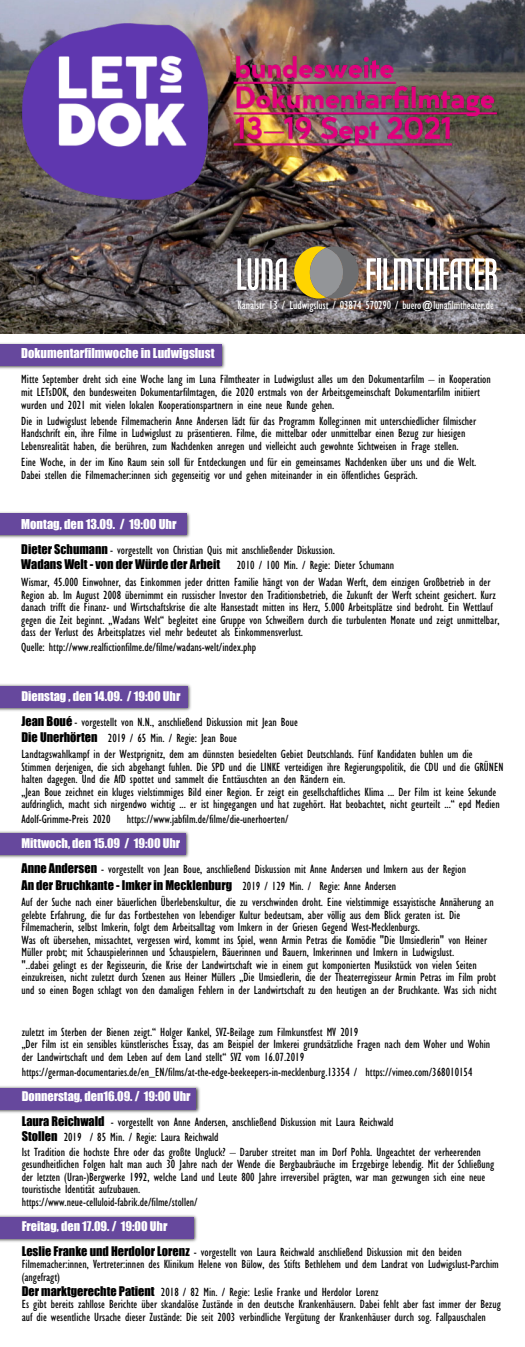
<style>
.page{position:relative;width:525px;height:1347px;background:#fff}
.page>*{position:absolute;margin:0;border:0;box-sizing:border-box;transform-origin:0 0}
.t1{font:12.5px "Impact";color:#fff}
.t2{font:condensed 12.25px/12.5px "Gill Sans";color:#000}
.t3{font:12.25px "Impact";color:#fff}
.t4{font:12.25px "Impact";color:#000}
.t5{font:condensed 12.12px "Gill Sans";letter-spacing:-.01em;color:#fff}
.s1{font-family:"Impact";font-stretch:normal}
.s2{font-family:"Gill Sans";font-stretch:condensed}
</style>
<div class="page">
<img style="left:0;top:343px;width:225px;height:26px">
<div style="left:0;top:344px;width:221px;height:22px;background:#66489d"></div>
<img style="left:0;top:512px;width:190px;height:26px">
<div style="left:0;top:513px;width:187px;height:22px;background:#66489d"></div>
<img style="left:0;top:831px;width:189px;height:27px">
<div style="left:0;top:833px;width:186px;height:21px;background:#66489d"></div>
<img style="left:0;top:1086px;width:200px;height:27px">
<div style="left:0;top:1088px;width:196px;height:21px;background:#66489d"></div>
<img style="left:0;top:1215px;width:197px;height:27px">
<div style="left:0;top:1217px;width:193px;height:21px;background:#66489d"></div>
<img style="left:0;top:684px;width:191px;height:27px">
<div style="left:0;top:686px;width:188px;height:21px;background:#66489d"></div>
<img style="left:0;top:0;width:524px;height:334px">
<img style="left:22px;top:23px;width:479px;height:176px">
<svg style="left:294px;top:246px;width:64px;height:52px;background:#9f8c3e"></svg>
<div style="left:310px;top:248px;width:33px;height:49px;background:#939598;border-radius:50%"></div>
<svg style="left:237px;top:258px;width:49px;height:32px"></svg>
<svg style="left:366px;top:258px;width:9px;height:32px"></svg>
<svg style="left:376px;top:258px;width:4px;height:32px"></svg>
<img style="left:383px;top:258px;width:113px;height:32px">
<p class="t5" style="left:237px;top:301px;width:258px">Kanalstr 13 / Ludwigslust / 03874 570290 / buero@lunafilmtheater.de</p>
<p class="t1" style="left:21px;top:348px;width:195px">Dokumentarfilmwoche in Ludwigslust</p>
<p class="t2" style="left:21px;top:374px;width:471px">Mitte September dreht sich eine Woche lang im Luna Filmtheater in Ludwigslust alles um den Dokumentarfilm – in Kooperation mit LETsDOK, den bundesweiten Dokumentarfilmtagen, die 2020 erstmals von der Arbeitsgemeinschaft Dokumentarfilm initiiert wurden und 2021 mit vielen lokalen Kooperationspartnern in eine neue Runde gehen.</p>
<p class="t2" style="left:21px;top:416px;width:456px">Die in Ludwigslust lebende Filmemacherin Anne Andersen lädt für das Programm Kolleg:innen mit unterschiedlicher filmischer<br>Handschrift ein, ihre Filme in Ludwigslust zu präsentieren. Filme, die mittelbar oder unmittelbar einen Bezug zur hiesigen<br>Lebensrealität haben, die berühren, zum Nachdenken anregen und vielleicht auch gewohnte Sichtweisen in Frage stellen.</p>
<p class="t2" style="left:21px;top:457px;width:456px">Eine Woche, in der im Kino Raum sein soll für Entdeckungen und für ein gemeinsames Nachdenken über uns und die Welt.<br>Dabei stellen die Filmemacher:innen sich gegenseitig vor und gehen miteinander in ein öffentliches Gespräch.</p>
<p class="t1" style="left:21px;top:518px;width:157px">Montag, den 13.09. / 19:00 Uhr</p>
<p class="t2" style="left:21px;top:544px;width:315px"><span class="s1">Dieter Schumann</span> - vorgestellt von Christian Quis mit anschließender Diskussion.</p>
<p class="t4" style="left:21px;top:559px;width:200px">Wadans Welt - von der Würde der Arbeit</p>
<p class="t2" style="left:21px;top:557px;width:470px;line-height:17.5px;text-indent:215px">2010 / 100 Min. / Regie: Dieter Schumann<br>Wismar, 45.000 Einwohner, das Einkommen jeder dritten Familie hängt von der Wadan Werft, dem einzigen Großbetrieb in der</p>
<p class="t2" style="left:21px;top:589px;width:479px">Region ab. Im August 2008 übernimmt ein russischer Investor den Traditionsbetrieb, die Zukunft der Werft scheint gesichert. Kurz danach trifft die Finanz- und Wirtschaftskrise die alte Hansestadt mitten ins Herz, 5.000 Arbeitsplätze sind bedroht. Ein Wettlauf gegen die Zeit beginnt. „Wadans Welt“ begleitet eine Gruppe von Schweißern durch die turbulenten Monate und zeigt unmittelbar, dass der Verlust des Arbeitsplatzes viel mehr bedeutet als Einkommensverlust.</p>
<p class="t2" style="left:21px;top:642px;width:236px">Quelle: http://www.realfictionfilme.de/filme/wadans-welt/index.php</p>
<p class="t3" style="left:21px;top:691px;width:160px">Dienstag , den 14.09. / 19:00 Uhr</p>
<p class="t2" style="left:21px;top:715px;width:452px;line-height:16.2px"><span class="s1">Jean Boué</span> - vorgestellt von N.N., anschließend Diskussion mit Jean Boue<br><span class="s1">Die Unerhörten</span> 2019 / 65 Min. / Regie: Jean Boue<br>Landtagswahlkampf in der Westprignitz, dem am dünnsten besiedelten Gebiet Deutschlands. Fünf Kandidaten buhlen um die</p>
<p class="t2" style="left:21px;top:762px;width:483px">Stimmen derjenigen, die sich abgehangt fuhlen. Die SPD und die LINKE verteidigen ihre Regierungspolitik, die CDU und die GRÜNEN halten dagegen. Und die AfD spottet und sammelt die Enttäuschten an den Rändern ein.<br>„Jean Boue zeichnet ein kluges vielstimmiges Bild einer Region. Er zeigt ein gesellschaftliches Klima ... Der Film ist keine Sekunde aufdringlich, macht sich nirgendwo wichtig ... er ist hingegangen und hat zugehört. Hat beobachtet, nicht geurteilt ...“ epd Medien</p>
<p class="t2" style="left:21px;top:814px;width:91px">Adolf-Grimme-Preis 2020</p>
<p class="t2" style="left:127px;top:814px;width:163px">https://www.jabfilm.de/filme/die-unerhoerten/</p>
<p class="t3" style="left:21px;top:838px;width:160px">Mittwoch, den 15.09 / 19:00 Uhr</p>
<p class="t2" style="left:21px;top:864px;width:446px"><span class="s1">Anne Andersen</span> - vorgestellt von Jean Boue, anschließend Diskussion mit Anne Andersen und Imkern aus der Region</p>
<p class="t4" style="left:21px;top:880px;width:376px">An der Bruchkante - Imker in Mecklenburg <span class="s2">2019 / 129 Min. / Regie: Anne Andersen</span></p>
<p class="t2" style="left:21px;top:897px;width:476px">Auf der Suche nach einer bäuerlichen Überlebenskultur, die zu verschwinden droht. Eine vielstimmige essayistische Annäherung an gelebte Erfahrung, die fur das Fortbestehen von lebendiger Kultur bedeutsam, aber völlig aus dem Blick geraten ist. Die Filmemacherin, selbst Imkerin, folgt dem Arbeitsalltag vom Imkern in der Griesen Gegend West-Mecklenburgs.<br>Was oft übersehen, missachtet, vergessen wird, kommt ins Spiel, wenn Armin Petras die Komödie "Die Umsiedlerin" von Heiner Müller probt; mit Schauspielerinnen und Schauspielern, Bäuerinnen und Bauern, Imkerinnen und Imkern in Ludwigslust.<br>"..dabei gelingt es der Regisseurin, die Krise der Landwirtschaft wie in einem gut komponierten Musikstück von vielen Seiten einzukreisen, nicht zuletzt durch Szenen aus Heiner Müllers „Die Umsiedlerin, die der Theaterregisseur Armin Petras im Film probt und so einen Bogen schlagt von den damaligen Fehlern in der Landwirtschaft zu den heutigen an der Bruchkante. Was sich nicht</p>
<p class="t2" style="left:22px;top:1026px;width:470px">zuletzt im Sterben der Bienen zeigt.“ Holger Kankel, SVZ-Beilage zum Filmkunstfest MV 2019<br>„Der Film ist ein sensibles künstlerisches Essay, das am Beispiel der Imkerei grundsätzliche Fragen nach dem Woher und Wohin der Landwirtschaft und dem Leben auf dem Land stellt“ SVZ vom 16.07.2019</p>
<p class="t2" style="left:22px;top:1066px;width:452px">https://german-documentaries.de/en_EN/films/at-the-edge-beekeepers-in-mecklenburg.13354 / https://vimeo.com/368010154</p>
<p class="t3" style="left:22px;top:1091px;width:170px">Donnerstag, den16.09. / 19:00 Uhr</p>
<p class="t2" style="left:22px;top:1115px;width:460px;line-height:15px"><span class="s1">Laura Reichwald</span> - vorgestellt von Anne Andersen, anschließend Diskussion mit Laura Reichwald<br><span class="s1">Stollen</span> 2019 / 85 Min. / Regie: Laura Reichwald<br>Ist Tradition die hochste Ehre oder das großte Ungluck? – Daruber streitet man im Dorf Pohla. Ungeachtet der verheerenden</p>
<p class="t2" style="left:22px;top:1159px;width:474px">gesundheitlichen Folgen halt man auch 30 Jahre nach der Wende die Bergbaubräuche im Erzgebirge lebendig. Mit der Schließung der letzten (Uran-)Bergwerke 1992, welche Land und Leute 800 Jahre irreversibel prägten, war man gezwungen sich eine neue touristische Identität aufzubauen.<br>https://www.neue-celluloid-fabrik.de/filme/stollen/</p>
<p class="t3" style="left:22px;top:1221px;width:147px">Freitag, den 17.09. / 19:00 Uhr</p>
<p class="t2" style="left:22px;top:1246px;width:478px"><span class="s1">Leslie Franke und Herdolor Lorenz</span> - vorgestellt von Laura Reichwald anschließend Diskussion mit den beiden<br>Filmemacher:innen, Vertreter:innen des Klinikum Helene von Bülow, des Stifts Bethlehem und dem Landrat von Ludwigslust-Parchim (angefragt)</p>
<p class="t2" style="left:22px;top:1286px;width:480px"><span class="s1">Der marktgerechte Patient</span> 2018 / 82 Min. / Regie: Leslie Franke und Herdolor Lorenz<br>Es gibt bereits zahllose Berichte über skandalöse Zustände in den deutsche Krankenhäusern. Dabei fehlt aber fast immer der Bezug auf die wesentliche Ursache dieser Zustände: Die seit 2003 verbindliche Vergütung der Krankenhäuser durch sog. Fallpauschalen</p>
</div>
